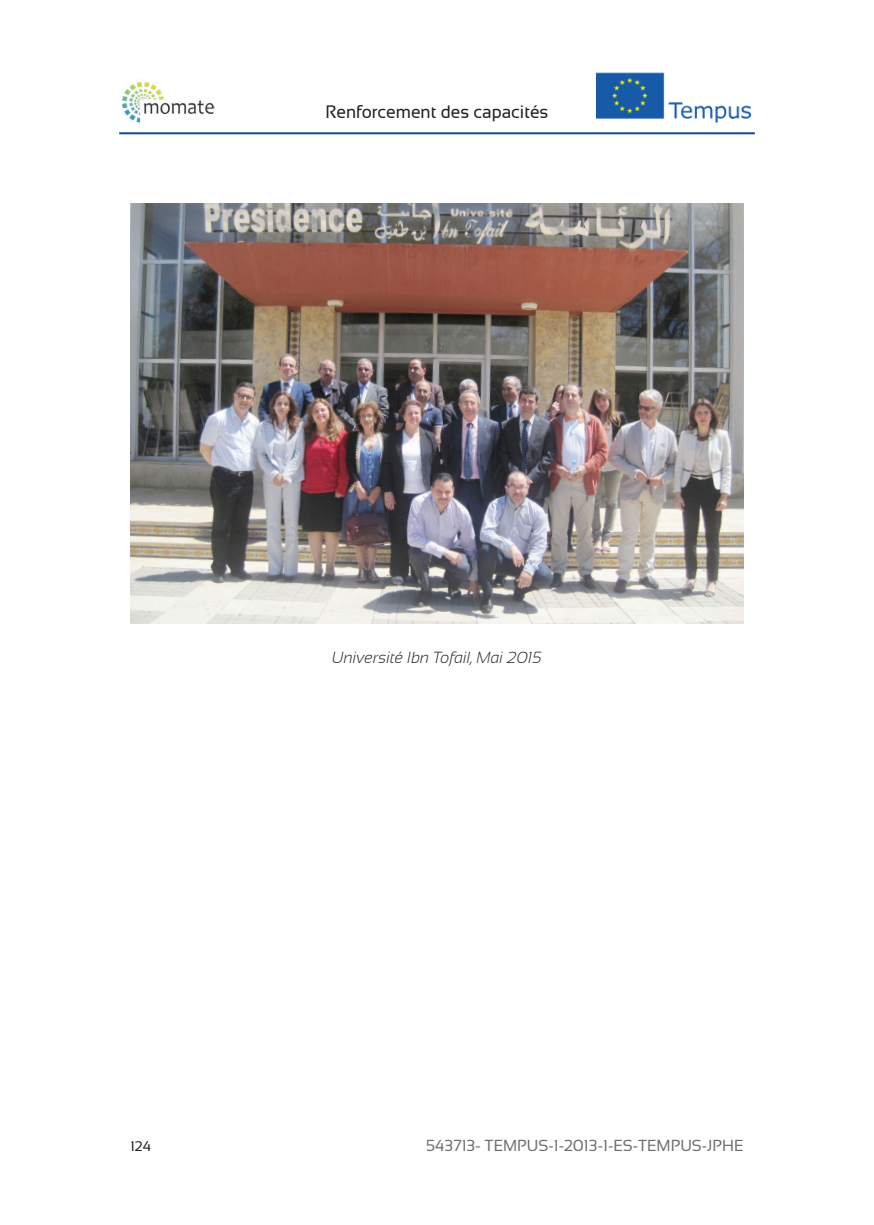
<style>
.page{position:relative;width:874px;height:1225px;background:#fff}
.page>*{position:absolute;margin:0;border:0;box-sizing:border-box;transform-origin:0 0}
.t1{font:18px "Sansation";color:#231f20;scale:.96 1}
.t2{font:16px "Sansation";color:#6c6d70}
.t3{font:italic 300 16px "Sansation";color:#231f20}
.t4{font:14px "Sansation";color:#231f20}
</style>
<div class="page">
<img style="left:596px;top:73px;width:156px;height:49px">
<img style="left:122px;top:81px;width:92px;height:42px">
<hr style="left:119px;top:132px;width:635px;height:2px;background:#0f4b92">
<img style="left:130px;top:204px;width:613px;height:419px">
<p class="t1" style="left:325px;top:102px;width:234px">Renforcement des capacités</p>
<p class="t3" style="left:332px;top:649px;width:211px">Université Ibn Tofail, Mai 2015</p>
<p class="t4" style="left:130px;top:1138px;width:22px">124</p>
<p class="t2" style="left:426px;top:1136px;width:319px">543713- TEMPUS-1-2013-1-ES-TEMPUS-JPHE</p>
</div>
